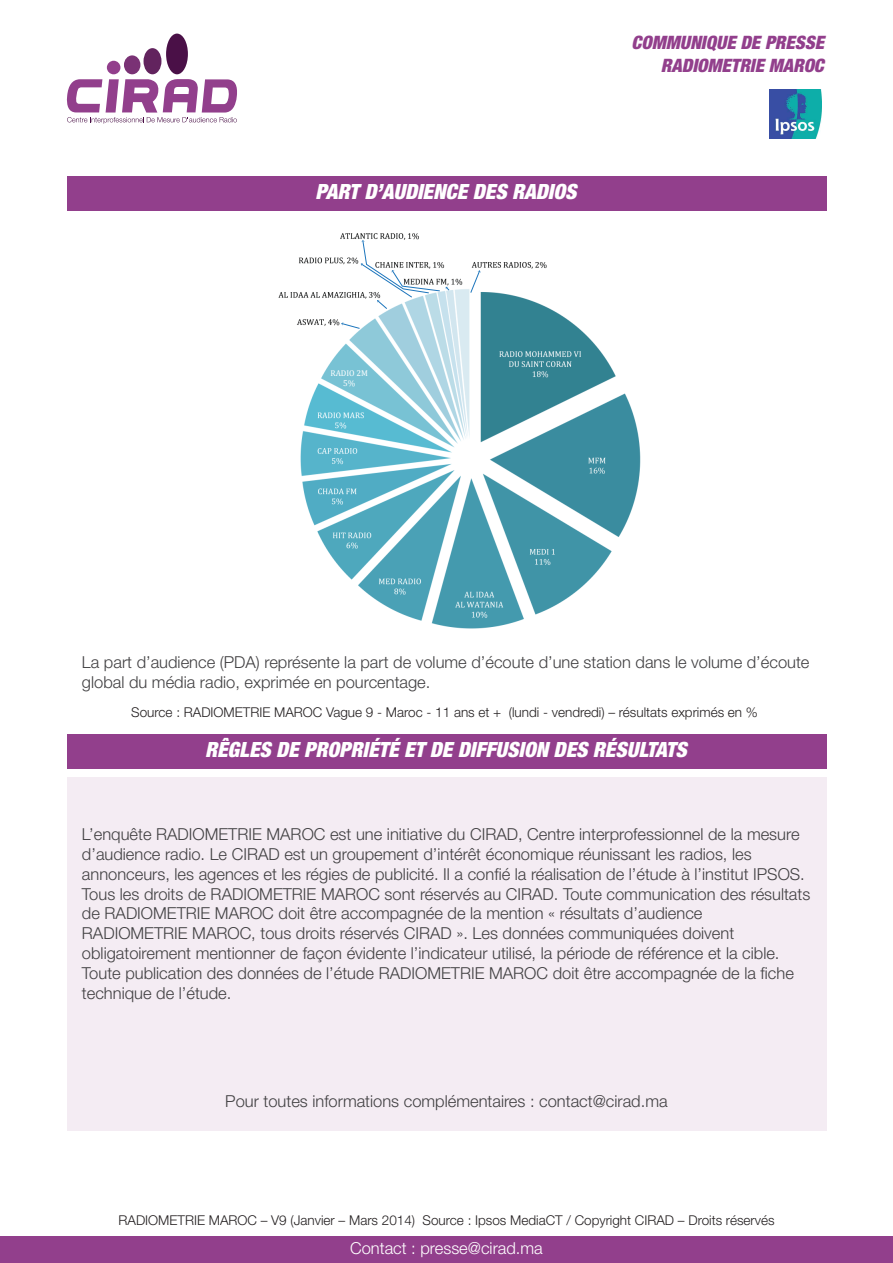
<style>
.page{position:relative;width:893px;height:1263px;background:#fff}
.page>*{position:absolute;margin:0;border:0;box-sizing:border-box;transform-origin:0 0}
.t1{font:italic 900 condensed 21px "Helvetica Neue LT Pro";color:#fff}
.t2{font:italic 900 condensed 18.45px/22.2px "Helvetica Neue LT Pro";color:#923f8c;text-align:right}
.t3{font:300 16.5px/19.8px "Helvetica Neue LT Pro";color:#414042}
.t4{font:300 16.5px "Helvetica Neue LT Pro";color:#fff}
.t5{font:300 13.5px "Helvetica Neue LT Pro";color:#231f20}
.t6{font:8.4px/10.1px "Cambria";color:#fff;text-align:center}
</style>
<div class="page">
<div style="left:107px;top:61px;width:13px;height:13px;background:#923f8c;border-radius:50%"></div>
<div style="left:124px;top:55px;width:16px;height:19px;background:#7a3275;border-radius:50%"></div>
<div style="left:144px;top:48px;width:17px;height:26px;background:#62235e;border-radius:50%"></div>
<div style="left:166px;top:34px;width:22px;height:40px;background:#4a1047;border-radius:50%"></div>
<svg style="left:66px;top:79px;width:171px;height:45px"></svg>
<div style="left:0;top:1236px;width:893px;height:27px;background:#923f8c"></div>
<div style="left:67px;top:176px;width:759px;height:35px;background:#923f8c"></div>
<div style="left:67px;top:777px;width:759px;height:353px;background:#f4ecf3"></div>
<div style="left:67px;top:734px;width:759px;height:34px;background:#923f8c"></div>
<img style="left:278px;top:233px;width:363px;height:396px">
<svg style="left:341px;top:322px;width:19px;height:7px"></svg>
<svg style="left:446px;top:287px;width:4px;height:4px"></svg>
<div style="left:245px;top:337px;width:64px;height:18px;background:#fff"></div>
<svg style="left:470px;top:270px;width:11px;height:23px"></svg>
<svg style="left:361px;top:240px;width:79px;height:69px"></svg>
<img style="left:769px;top:89px;width:52px;height:49px">
<p class="t1" style="left:315px;top:179px;width:262px">PART D’AUDIENCE DES RADIOS</p>
<p class="t2" style="left:631px;top:32px;width:194px">COMMUNIQUE DE PRESSE<br>RADIOMETRIE MAROC</p>
<p class="t6" style="left:330px;top:368px;width:39px">RADIO 2M<br>5%</p>
<p class="t3" style="left:82px;top:652px;width:729px">La part d’audience (PDA) représente la part de volume d’écoute d’une station dans le volume d’écoute global du média radio, exprimée en pourcentage.</p>
<p class="t5" style="left:131px;top:704px;width:628px">Source : RADIOMETRIE MAROC Vague 9 - Maroc - 11 ans et + (lundi - vendredi) – résultats exprimés en %</p>
<p class="t1" style="left:205px;top:736px;width:483px">RÊGLES DE PROPRIÉTÉ ET DE DIFFUSION DES RÉSULTATS</p>
<p class="t3" style="left:82px;top:824px;width:730px">L’enquête RADIOMETRIE MAROC est une initiative du CIRAD, Centre interprofessionnel de la mesure d’audience radio. Le CIRAD est un groupement d’intérêt économique réunissant les radios, les annonceurs, les agences et les régies de publicité. Il a confié la réalisation de l’étude à l’institut IPSOS.<br>Tous les droits de RADIOMETRIE MAROC sont réservés au CIRAD. Toute communication des résultats de RADIOMETRIE MAROC doit être accompagnée de la mention « résultats d’audience RADIOMETRIE MAROC, tous droits réservés CIRAD ». Les données communiquées doivent obligatoirement mentionner de façon évidente l’indicateur utilisé, la période de référence et la cible.<br>Toute publication des données de l’étude RADIOMETRIE MAROC doit être accompagnée de la fiche technique de l’étude.</p>
<p class="t3" style="left:225px;top:1090px;width:444px">Pour toutes informations complémentaires : contact@cirad.ma</p>
<p class="t5" style="left:118px;top:1212px;width:657px">RADIOMETRIE MAROC – V9 (Janvier – Mars 2014) Source : Ipsos MediaCT / Copyright CIRAD – Droits réservés</p>
<p class="t4" style="left:350px;top:1238px;width:194px">Contact : presse@cirad.ma</p>
</div>
